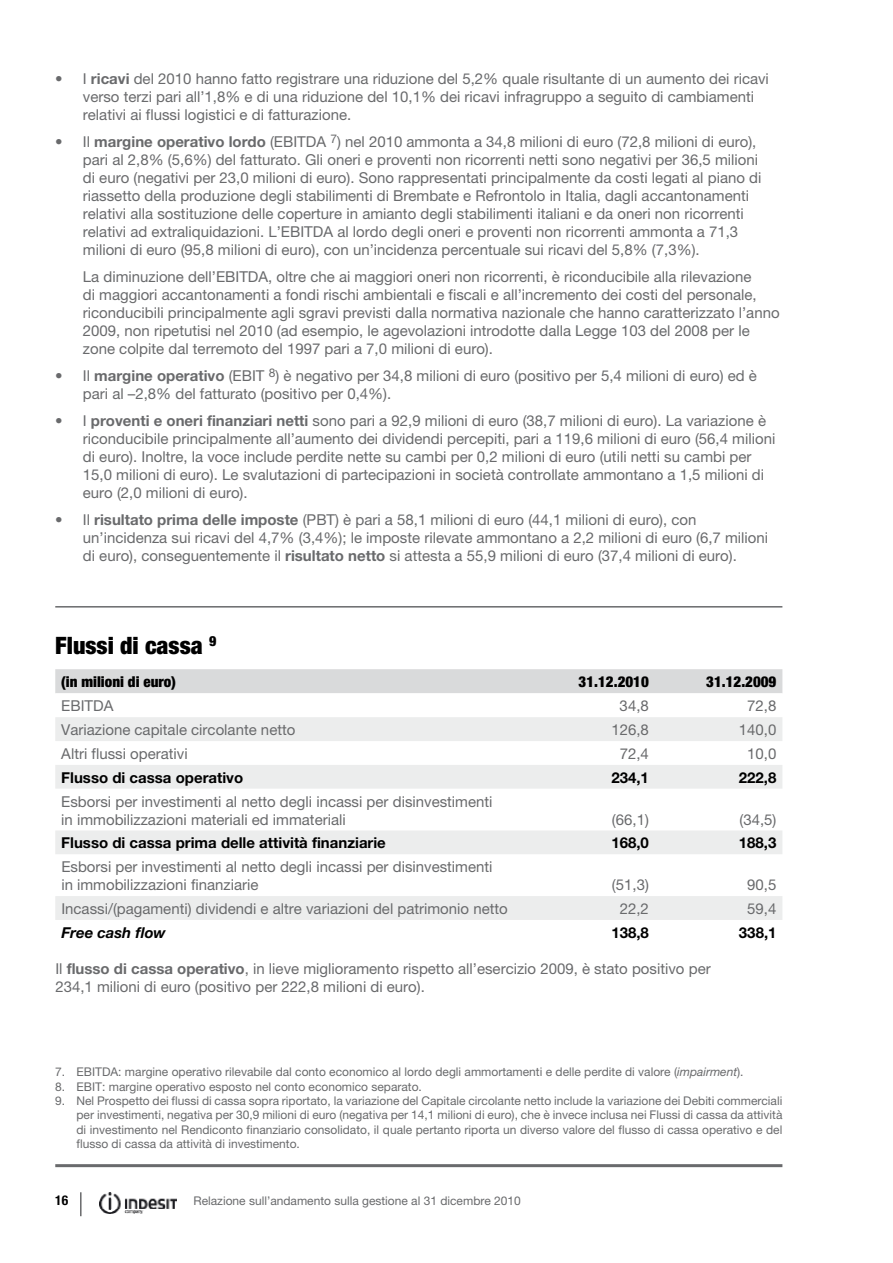
<style>
.page{position:relative;width:893px;height:1263px;background:#fff}
.page>*{position:absolute;margin:0;border:0;box-sizing:border-box;transform-origin:0 0}
.t1{font:900 condensed 24px "Helvetica Neue";color:#000}
.t2{font:15px/18px "Helvetica Neue";color:#696a6c}
.t3{font:700 15px "Helvetica Neue";color:#000}
.t4{font:900 condensed 15px "Helvetica Neue";color:#000}
.t5{font:italic 700 15px "Helvetica Neue";color:#000}
.t6{font:700 condensed 13.5px "Helvetica Neue";color:#000}
.t7{font:12px/14.4px "Helvetica Neue";color:#696a6c;text-align:justify}
.s1{font-weight:700}
.s2{font-style:italic}
</style>
<div class="page">
<hr style="left:80px;top:1192px;width:2px;height:24px;background:#696a6c">
<img style="left:99px;top:1193px;width:77px;height:21px">
<hr style="left:55px;top:1164px;width:727px;height:3px;background:#696a6c">
<hr style="left:55px;top:606px;width:727px;height:1px;background:#696a6c">
<div style="left:55px;top:669px;width:727px;height:24px;background:#d9dadb"></div>
<svg style="left:55px;top:717px;width:727px;height:203px"></svg>
<p class="t2" style="left:83px;top:70px;width:687px;text-indent:-28px">• I <span class="s1">ricavi</span> del 2010 hanno fatto registrare una riduzione del 5,2% quale risultante di un aumento dei ricavi verso terzi pari all’1,8% e di una riduzione del 10,1% dei ricavi infragruppo a seguito di cambiamenti relativi ai flussi logistici e di fatturazione.</p>
<p class="t2" style="left:83px;top:133px;width:680px;text-indent:-28px">• Il <span class="s1">margine operativo lordo</span> (EBITDA <sup>7</sup>) nel 2010 ammonta a 34,8 milioni di euro (72,8 milioni di euro), pari al 2,8% (5,6%) del fatturato. Gli oneri e proventi non ricorrenti netti sono negativi per 36,5 milioni di euro (negativi per 23,0 milioni di euro). Sono rappresentati principalmente da costi legati al piano di riassetto della produzione degli stabilimenti di Brembate e Refrontolo in Italia, dagli accantonamenti relativi alla sostituzione delle coperture in amianto degli stabilimenti italiani e da oneri non ricorrenti relativi ad extraliquidazioni. L’EBITDA al lordo degli oneri e proventi non ricorrenti ammonta a 71,3 milioni di euro (95,8 milioni di euro), con un’incidenza percentuale sui ricavi del 5,8% (7,3%).</p>
<p class="t2" style="left:83px;top:268px;width:698px">La diminuzione dell’EBITDA, oltre che ai maggiori oneri non ricorrenti, è riconducibile alla rilevazione<br>di maggiori accantonamenti a fondi rischi ambientali e fiscali e all’incremento dei costi del personale, riconducibili principalmente agli sgravi previsti dalla normativa nazionale che hanno caratterizzato l’anno 2009, non ripetutisi nel 2010 (ad esempio, le agevolazioni introdotte dalla Legge 103 del 2008 per le zone colpite dal terremoto del 1997 pari a 7,0 milioni di euro).</p>
<p class="t2" style="left:83px;top:367px;width:675px;text-indent:-28px">• Il <span class="s1">margine operativo</span> (EBIT <sup>8</sup>) è negativo per 34,8 milioni di euro (positivo per 5,4 milioni di euro) ed è pari al –2,8% del fatturato (positivo per 0,4%).</p>
<p class="t2" style="left:83px;top:412px;width:694px;text-indent:-28px">• I <span class="s1">proventi e oneri finanziari netti</span> sono pari a 92,9 milioni di euro (38,7 milioni di euro). La variazione è riconducibile principalmente all’aumento dei dividendi percepiti, pari a 119,6 milioni di euro (56,4 milioni di euro). Inoltre, la voce include perdite nette su cambi per 0,2 milioni di euro (utili netti su cambi per 15,0 milioni di euro). Le svalutazioni di partecipazioni in società controllate ammontano a 1,5 milioni di euro (2,0 milioni di euro).</p>
<p class="t2" style="left:83px;top:511px;width:687px;text-indent:-28px">• Il <span class="s1">risultato prima delle imposte</span> (PBT) è pari a 58,1 milioni di euro (44,1 milioni di euro), con un’incidenza sui ricavi del 4,7% (3,4%); le imposte rilevate ammontano a 2,2 milioni di euro (6,7 milioni di euro), conseguentemente il <span class="s1">risultato netto</span> si attesta a 55,9 milioni di euro (37,4 milioni di euro).</p>
<h1 class="t1" style="left:55px;top:631px;width:163px">Flussi di cassa <sup>9</sup></h1>
<p class="t4" style="left:61px;top:673px;width:116px">(in milioni di euro)</p>
<p class="t4" style="left:579px;top:673px;width:72px">31.12.2010</p>
<p class="t4" style="left:706px;top:673px;width:72px">31.12.2009</p>
<p class="t2" style="left:61px;top:697px;width:54px">EBITDA</p>
<p class="t2" style="left:620px;top:697px;width:31px">34,8</p>
<p class="t2" style="left:747px;top:697px;width:31px">72,8</p>
<p class="t2" style="left:61px;top:720px;width:236px">Variazione capitale circolante netto</p>
<p class="t2" style="left:611px;top:720px;width:39px">126,8</p>
<p class="t2" style="left:739px;top:720px;width:39px">140,0</p>
<p class="t2" style="left:61px;top:744px;width:128px">Altri flussi operativi</p>
<p class="t2" style="left:620px;top:744px;width:31px">72,4</p>
<p class="t2" style="left:747px;top:744px;width:31px">10,0</p>
<p class="t3" style="left:61px;top:768px;width:183px">Flusso di cassa operativo</p>
<p class="t3" style="left:611px;top:768px;width:39px">234,1</p>
<p class="t3" style="left:739px;top:768px;width:39px">222,8</p>
<p class="t2" style="left:61px;top:792px;width:433px">Esborsi per investimenti al netto degli incassi per disinvestimenti in immobilizzazioni materiali ed immateriali</p>
<p class="t2" style="left:612px;top:810px;width:38px">(66,1)</p>
<p class="t2" style="left:739px;top:810px;width:38px">(34,5)</p>
<p class="t3" style="left:61px;top:833px;width:326px">Flusso di cassa prima delle attività finanziarie</p>
<p class="t3" style="left:611px;top:833px;width:39px">168,0</p>
<p class="t3" style="left:739px;top:833px;width:39px">188,3</p>
<p class="t2" style="left:61px;top:857px;width:433px">Esborsi per investimenti al netto degli incassi per disinvestimenti in immobilizzazioni finanziarie</p>
<p class="t2" style="left:612px;top:875px;width:38px">(51,3)</p>
<p class="t2" style="left:747px;top:875px;width:31px">90,5</p>
<p class="t2" style="left:61px;top:899px;width:448px">Incassi/(pagamenti) dividendi e altre variazioni del patrimonio netto</p>
<p class="t2" style="left:620px;top:899px;width:31px">22,2</p>
<p class="t2" style="left:747px;top:899px;width:31px">59,4</p>
<p class="t5" style="left:61px;top:923px;width:106px">Free cash flow</p>
<p class="t3" style="left:611px;top:923px;width:39px">138,8</p>
<p class="t3" style="left:739px;top:923px;width:39px">338,1</p>
<p class="t2" style="left:55px;top:959px;width:657px">Il <span class="s1">flusso di cassa operativo</span>, in lieve miglioramento rispetto all’esercizio 2009, è stato positivo per<br>234,1 milioni di euro (positivo per 222,8 milioni di euro).</p>
<p class="t7" style="left:55px;top:1064px;width:690px">7. EBITDA: margine operativo rilevabile dal conto economico al lordo degli ammortamenti e delle perdite di valore (<span class="s2">impairment</span>).</p>
<p class="t7" style="left:55px;top:1079px;width:368px">8. EBIT: margine operativo esposto nel conto economico separato.</p>
<p class="t7" style="left:77px;top:1093px;width:707px;text-indent:-21px">9. Nel Prospetto dei flussi di cassa sopra riportato, la variazione del Capitale circolante netto include la variazione dei Debiti commerciali per investimenti, negativa per 30,9 milioni di euro (negativa per 14,1 milioni di euro), che è invece inclusa nei Flussi di cassa da attività di investimento nel Rendiconto finanziario consolidato, il quale pertanto riporta un diverso valore del flusso di cassa operativo e del flusso di cassa da attività di investimento.</p>
<p class="t6" style="left:55px;top:1192px;width:14px">16</p>
<p class="t7" style="left:193px;top:1194px;width:329px">Relazione sull’andamento sulla gestione al 31 dicembre 2010</p>
</div>
